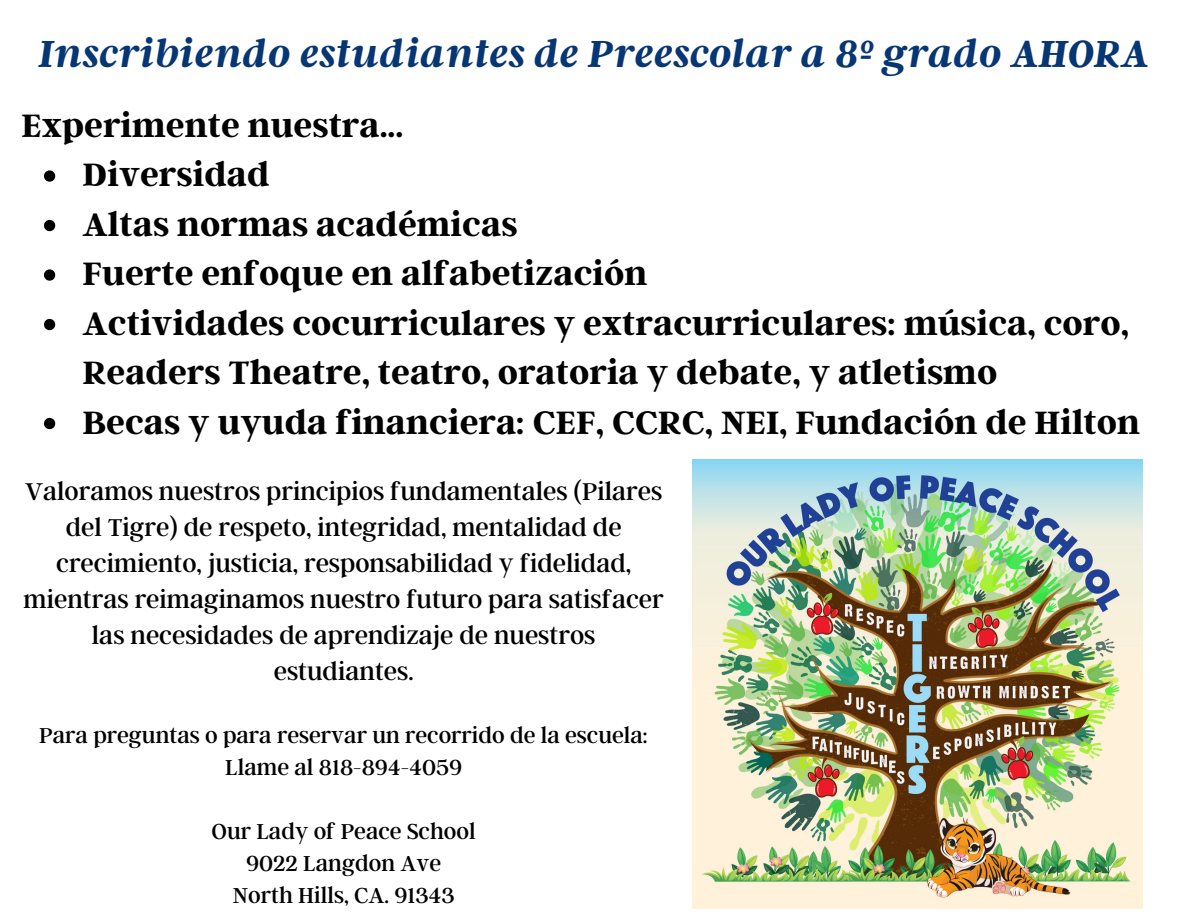
<style>
.page{position:relative;width:1188px;height:918px;background:#fff}
.page>*{position:absolute;margin:0;border:0;box-sizing:border-box;transform-origin:0 0}
.t1{font:italic 700 42px "Argent CF";color:#073674}
.t2{font:700 36px/49.5px "Argent CF";color:#000}
.t3{font:27px/36px "Argent CF";color:#000;text-align:center}
.t4{font:24px/32.1px "Argent CF";color:#000;text-align:center}
</style>
<div class="page">
<img style="left:693px;top:459px;width:450px;height:450px">
<svg style="left:44px;top:170px;width:11px;height:12px"></svg>
<svg style="left:44px;top:220px;width:11px;height:11px"></svg>
<svg style="left:44px;top:269px;width:11px;height:12px"></svg>
<svg style="left:44px;top:319px;width:11px;height:11px"></svg>
<svg style="left:44px;top:418px;width:11px;height:11px"></svg>
<p class="t1" style="left:39px;top:26px;width:1112px">Inscribiendo estudiantes de Preescolar a 8º grado AHORA</p>
<p class="t2" style="left:21px;top:99px;width:383px">Experimente nuestra...</p>
<p class="t2" style="left:83px;top:148px;width:1059px">Diversidad<br>Altas normas académicas<br>Fuerte enfoque en alfabetización<br>Actividades cocurriculares y extracurriculares: música, coro, Readers Theatre, teatro, oratoria y debate, y atletismo<br>Becas y uyuda financiera: CEF, CCRC, NEI, Fundación de Hilton</p>
<p class="t3" style="left:24px;top:472px;width:642px">Valoramos nuestros principios fundamentales (Pilares del Tigre) de respeto, integridad, mentalidad de crecimiento, justicia, responsabilidad y fidelidad, mientras reimaginamos nuestro futuro para satisfacer las necesidades de aprendizaje de nuestros estudiantes.</p>
<p class="t4" style="left:39px;top:718px;width:610px">Para preguntas o para reservar un recorrido de la escuela:<br>Llame al 818-894-4059</p>
<p class="t4" style="left:212px;top:814px;width:266px">Our Lady of Peace School<br>9022 Langdon Ave<br>North Hills, CA. 91343</p>
</div>
